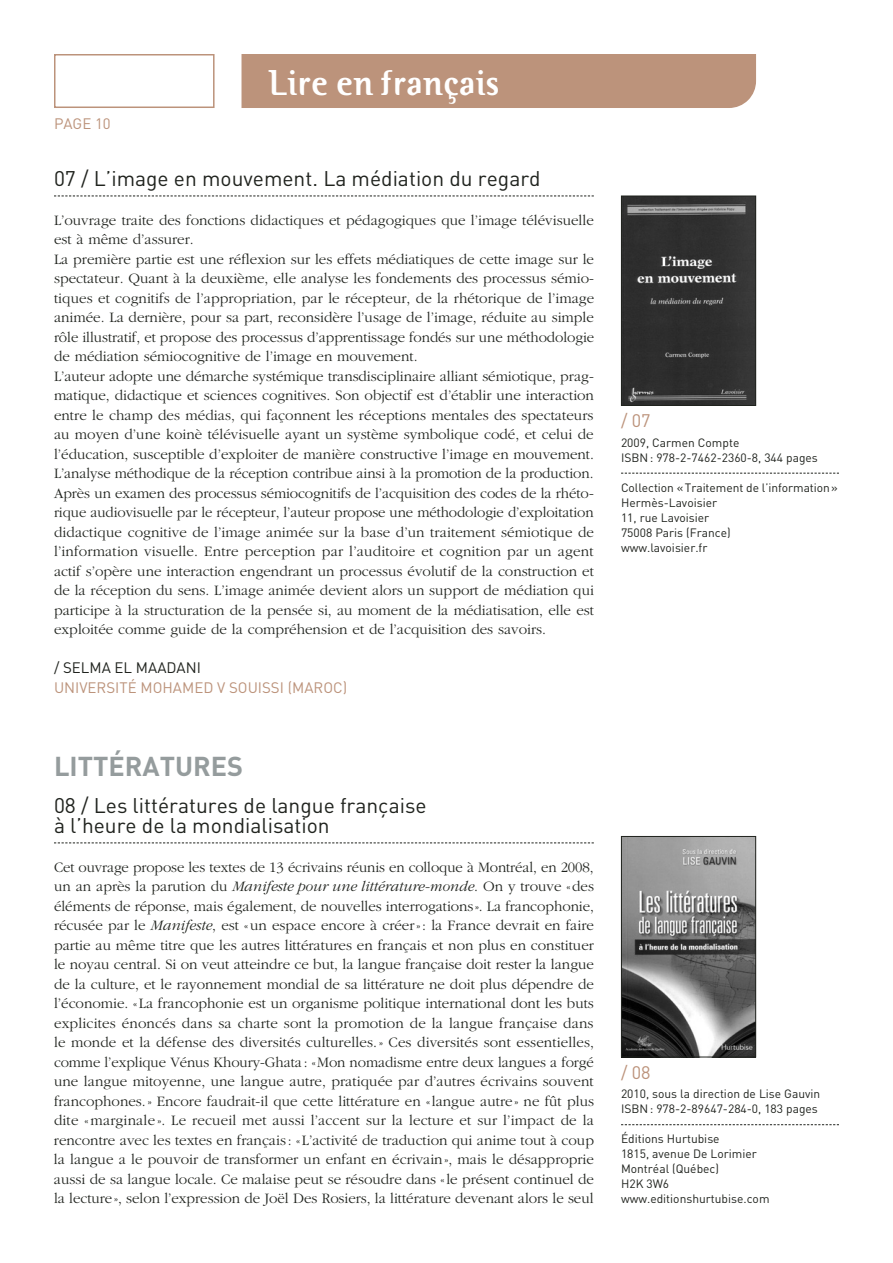
<style>
.page{position:relative;width:893px;height:1263px;background:#fff}
.page>*{position:absolute;margin:0;border:0;box-sizing:border-box;transform-origin:0 0}
.t1{font:700 36px "Binary ITC";color:#fff}
.t2{font:700 27px "DIN";color:#959c9d}
.t3{font:21px/19.5px "DIN";color:#20231e}
.t4{font:18px "DIN";color:#bc937b}
.t5{font:300 15px/19.5px "Garamond";color:#20231e}
.t6{font:15px "DIN";color:#bc937b}
.t7{font:15px "DIN";color:#20231e}
.t8{font:12px/15px "DIN";color:#20231e}
.s1{font-style:italic}
</style>
<div class="page">
<div style="left:242px;top:54px;width:514px;height:54px;background:#bc937b"></div>
<div style="left:54px;top:54px;width:161px;height:54px;border:2px solid #bc937b"></div>
<svg style="left:54px;top:196px;width:540px;height:1px"></svg>
<svg style="left:54px;top:842px;width:540px;height:1px"></svg>
<img style="left:623px;top:838px;width:131px;height:217px">
<div style="left:621px;top:836px;width:135px;height:221px;border:1px solid #20231e"></div>
<svg style="left:621px;top:1124px;width:218px;height:1px"></svg>
<img style="left:623px;top:198px;width:131px;height:206px">
<div style="left:621px;top:196px;width:135px;height:210px;border:1px solid #20231e"></div>
<svg style="left:621px;top:473px;width:218px;height:1px"></svg>
<p class="t6" style="left:54px;top:114px;width:58px">page 10</p>
<h1 class="t1" style="left:268px;top:61px;width:233px">Lire en français</h1>
<h3 class="t3" style="left:54px;top:168px;width:488px">07 / L’image en mouvement. La médiation du regard</h3>
<p class="t5" style="left:54px;top:211px;width:542px">L’ouvrage traite des fonctions didactiques et pédagogiques que l’image télévisuelle est à même d’assurer.<br>La première partie est une réflexion sur les effets médiatiques de cette image sur le spectateur. Quant à la deuxième, elle analyse les fondements des processus sémio&shy;tiques et cognitifs de l’appropriation, par le récepteur, de la rhétorique de l’image animée. La dernière, pour sa part, reconsidère l’usage de l’image, réduite au simple rôle illustratif, et propose des processus d’apprentissage fondés sur une méthodologie de médiation sémiocognitive de l’image en mouvement.<br>L’auteur adopte une démarche systémique transdisciplinaire alliant sémiotique, prag&shy;matique, didactique et sciences cognitives. Son objectif est d’établir une interaction entre le champ des médias, qui façonnent les réceptions mentales des spectateurs au moyen d’une koinè télévisuelle ayant un système symbolique codé, et celui de l’éducation, susceptible d’exploiter de manière constructive l’image en mouvement.<br>L’analyse méthodique de la réception contribue ainsi à la promotion de la production.<br>Après un examen des processus sémiocognitifs de l’acquisition des codes de la rhéto&shy;rique audiovisuelle par le récepteur, l’auteur propose une méthodologie d’exploitation didactique cognitive de l’image animée sur la base d’un traitement sémiotique de l’information visuelle. Entre perception par l’auditoire et cognition par un agent actif s’opère une interaction engendrant un processus évolutif de la construction et de la réception du sens. L’image animée devient alors un support de médiation qui participe à la structuration de la pensée si, au moment de la médiatisation, elle est exploitée comme guide de la compréhension et de l’acquisition des savoirs.</p>
<p class="t7" style="left:54px;top:659px;width:20px">/ SELMA</p>
<p class="t7" style="left:115px;top:659px;width:32px">EL MAADANI</p>
<p class="t6" style="left:54px;top:678px;width:10px">UNIVERSITÉ</p>
<p class="t6" style="left:140px;top:678px;width:12px">MOHAMED</p>
<p class="t6" style="left:217px;top:678px;width:21px">V SOUISSI</p>
<p class="t6" style="left:288px;top:678px;width:16px">(MAROC</p>
<p class="t6" style="left:343px;top:678px;width:6px">)</p>
<h2 class="t2" style="left:54px;top:748px;width:191px">LITTÉRATURES</h2>
<h3 class="t3" style="left:54px;top:795px;width:374px">08 / Les littératures de langue française à l’heure de la mondialisation</h3>
<p class="t5" style="left:54px;top:858px;width:542px;text-align:justify">Cet ouvrage propose les textes de 13 écrivains réunis en colloque à Montréal, en 2008, un an après la parution du <span class="s1">Manifeste pour une littérature-monde</span>. On y trouve «des éléments de réponse, mais également, de nouvelles interrogations». La francophonie, récusée par le <span class="s1">Manifeste</span>, est «un espace encore à créer»: la France devrait en faire partie au même titre que les autres littératures en français et non plus en constituer le noyau central. Si on veut atteindre ce but, la langue française doit rester la langue de la culture, et le rayonnement mondial de sa littérature ne doit plus dépendre de l’économie. « La francophonie est un organisme politique international dont les buts explicites énoncés dans sa charte sont la promotion de la langue française dans le monde et la défense des diversités culturelles. » Ces diversités sont essentielles, comme l’explique Vénus Khoury-Ghata : «Mon nomadisme entre deux langues a forgé une langue mitoyenne, une langue autre, pratiquée par d’autres écrivains souvent francophones.» Encore faudrait-il que cette littérature en «langue autre» ne fût plus dite « marginale ». Le recueil met aussi l’accent sur la lecture et sur l’impact de la rencontre avec les textes en français : « L’activité de traduction qui anime tout à coup la langue a le pouvoir de transformer un enfant en écrivain», mais le désapproprie aussi de sa langue locale. Ce malaise peut se résoudre dans «le présent continuel de la lecture », selon l’expression de Joël Des Rosiers, la littérature devenant alors le seul</p>
<p class="t4" style="left:621px;top:409px;width:31px">/ 07</p>
<p class="t8" style="left:621px;top:435px;width:198px">2009, Carmen Compte<br>ISBN : 978-2-7462-2360-8, 344 pages</p>
<p class="t8" style="left:621px;top:480px;width:218px">Collection « Traitement de l’information»<br>Hermès-Lavoisier<br>11, rue Lavoisier<br>75008 Paris (France)<br>www.lavoisier.fr</p>
<p class="t4" style="left:621px;top:1061px;width:31px">/ 08</p>
<p class="t8" style="left:621px;top:1086px;width:201px">2010, sous la direction de Lise Gauvin<br>IS BN : 978-2-89647-284-0, 183 pages</p>
<p class="t8" style="left:621px;top:1131px;width:150px">Éditions H urtubise<br>1815, avenue De Lorimier<br>M ontréal (Québec)<br>H 2K 3W6 www.editionshurtubise.com</p>
</div>
